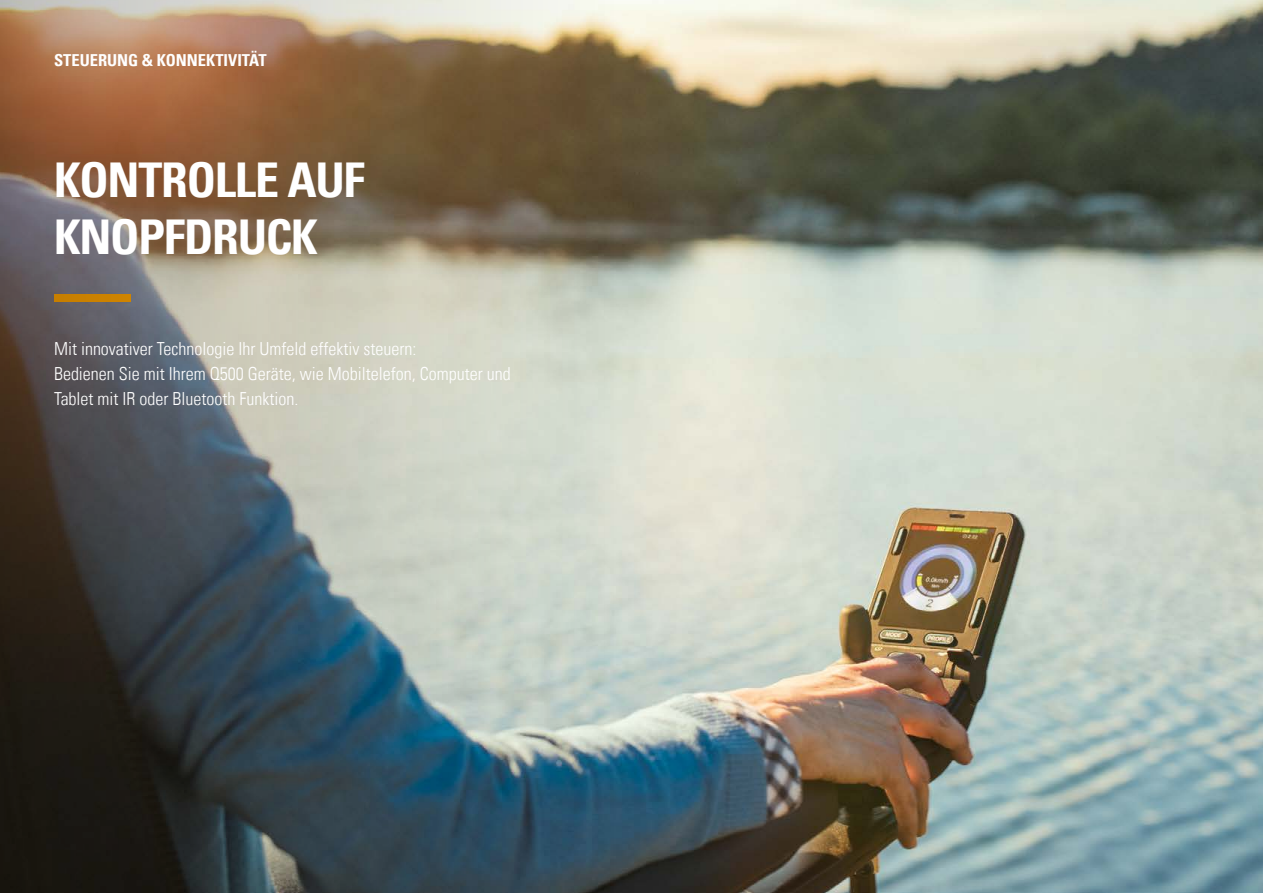
<style>
.page{position:relative;width:1263px;height:893px;background:#fff}
.page>*{position:absolute;margin:0;border:0;box-sizing:border-box;transform-origin:0 0}
.t1{font:48px/57.6px "Univers Com 67 Bold Cond";letter-spacing:-.025em;color:#fff}
.t2{font:18px/24.8px "Univers Com 47 Light Cond";color:#fff}
.t3{font:16.5px "Univers Com 67 Bold Cond";color:#fff}
</style>
<div class="page">
<img style="left:631px;top:0;width:632px;height:893px">
<img style="left:0;top:0;width:631px;height:893px">
<p class="t3" style="left:54px;top:50px;width:214px">STEUERUNG &amp; KONNEKTIVITÄT</p>
<h1 class="t1" style="left:54px;top:151px;width:312px">KONTROLLE AUF<br>KNOPFDRUCK</h1>
<p class="t2" style="left:54px;top:336px;width:458px">Mit innovativer Technologie Ihr Umfeld effektiv steuern:<br>Bedienen Sie mit Ihrem Q500 Geräte, wie Mobiltelefon, Computer und<br>Tablet mit IR oder Bluetooth Funktion.</p>
</div>
